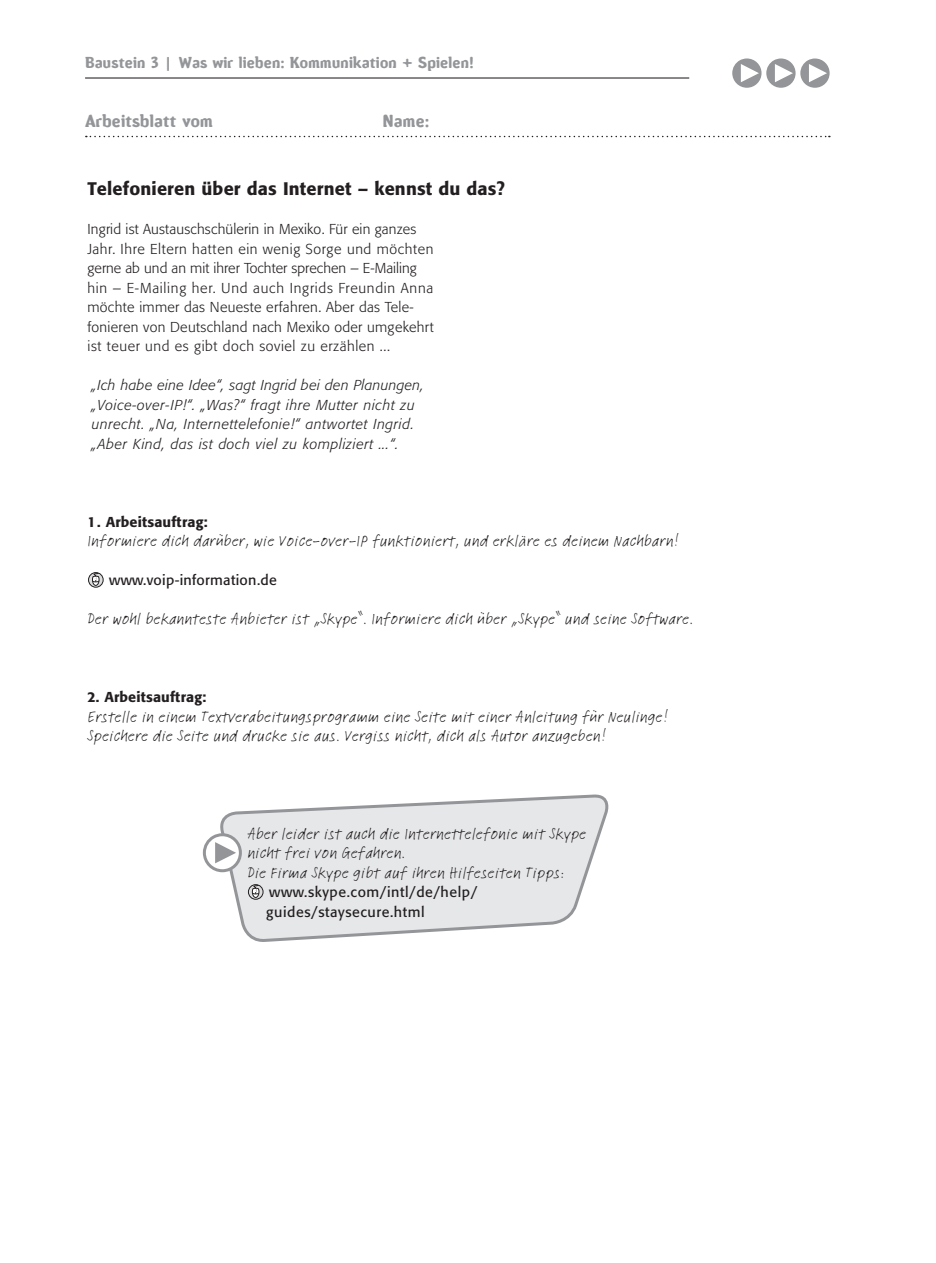
<style>
.page{position:relative;width:936px;height:1263px;background:#fff}
.page>*{position:absolute;margin:0;border:0;box-sizing:border-box;transform-origin:0 0}
._01_Rubrik{font:500 18px "Formata BQ";letter-spacing:.01em;color:#231f20}
._04_Überschrift{font:16.5px/19.5px "Linotype Feltpen";letter-spacing:.015em;color:#231f20}
._04_Tipp_Info-Kasten_Schreibschrift{font:16.5px/19.5px "Linotype Feltpen";letter-spacing:.015em;color:#231f20}
.t1{font:16.5px "Amoebia Drop";letter-spacing:.02em;color:#939598}
.t2{font:15px "Amoebia Drop";letter-spacing:.02em;color:#939598}
._04_Fließtext{font:300 14.25px "Formata BQ";letter-spacing:.02em;color:#231f20}
._04_Überschrift-2{font:italic 300 14.25px "Formata BQ";letter-spacing:.04em;color:#231f20}
._04_Fließtext-2{font:300 14.25px "Formata BQ";letter-spacing:.04em;color:#231f20}
._04_Fließtext-3{font:14.25px "Formata BQ";letter-spacing:.04em;color:#231f20}
._04_Fließtext-4{font:300 14.25px "Formata BQ";color:#231f20}
._04_Überschrift-3{font:italic 300 14.25px "Formata BQ";letter-spacing:.02em;color:#231f20}
._04_Fließtext-5{font:300 14.25px "Formata BQ";letter-spacing:.05em;color:#231f20}
._04_Überschrift-4{font:500 14.25px "Formata BQ";letter-spacing:.01em;color:#231f20}
._04_Überschrift-5{font:14.25px "Formata BQ";letter-spacing:.02em;color:#231f20}
</style>
<div class="page">
<hr style="left:85px;top:77px;width:604px;height:2px;background:#231f20">
<svg style="left:86px;top:136px;width:743px;height:1px"></svg>
<svg style="left:88px;top:572px;width:15px;height:15px"></svg>
<svg style="left:92px;top:572px;width:8px;height:14px"></svg>
<div style="left:88px;top:572px;width:16px;height:16px;border:1px solid #231f20;border-radius:50%"></div>
<svg style="left:732px;top:58px;width:98px;height:30px"></svg>
<svg style="left:220px;top:794px;width:389px;height:147px"></svg>
<svg style="left:248px;top:885px;width:15px;height:14px"></svg>
<svg style="left:252px;top:886px;width:8px;height:12px"></svg>
<div style="left:248px;top:884px;width:15px;height:16px;border:1px solid #231f20;border-radius:50%"></div>
<svg style="left:202px;top:832px;width:41px;height:42px"></svg>
<p class="t2" style="left:85px;top:55px;width:390px">Baustein 3 | Was wir lieben: Kommunikation + Spielen!</p>
<p class="t1" style="left:85px;top:112px;width:129px">Arbeitsblatt vom</p>
<p class="t1" style="left:383px;top:112px;width:48px">Name:</p>
<p class="_01_Rubrik" style="left:87px;top:178px;width:419px">Telefonieren über das Internet – kennst du das?</p>
<p class="_04_Fließtext" style="left:87px;top:221px;width:330px">Ingrid ist Austauschschülerin in Mexiko. Für ein ganzes</p>
<p class="_04_Fließtext-2" style="left:87px;top:240px;width:347px">Jahr. Ihre Eltern hatten ein wenig Sorge und möchten</p>
<p class="_04_Fließtext-4" style="left:87px;top:260px;width:330px">gerne ab und an mit ihrer Tochter sprechen – E-Mailing</p>
<p class="_04_Fließtext-5" style="left:87px;top:279px;width:347px">hin – E-Mailing her. Und auch Ingrids Freundin Anna</p>
<p class="_04_Fließtext" style="left:87px;top:299px;width:328px">möchte immer das Neueste erfahren. Aber das Tele-</p>
<p class="_04_Fließtext" style="left:87px;top:318px;width:347px">fonieren von Deutschland nach Mexiko oder umgekehrt</p>
<p class="_04_Fließtext-2" style="left:87px;top:338px;width:304px">ist teuer und es gibt doch soviel zu erzählen ...</p>
<p class="_04_Überschrift-3" style="left:92px;top:377px;width:333px">„Ich habe eine Idee“, sagt Ingrid bei den Planungen,</p>
<p class="_04_Überschrift-2" style="left:92px;top:396px;width:324px">„Voice-over-IP!“. „Was?“ fragt ihre Mutter nicht zu</p>
<p class="_04_Überschrift-2" style="left:92px;top:416px;width:323px">unrecht. „Na, Internettelefonie!“ antwortet Ingrid.</p>
<p class="_04_Überschrift-2" style="left:92px;top:435px;width:308px">„Aber Kind, das ist doch viel zu kompliziert ...“.</p>
<p class="_04_Überschrift-4" style="left:87px;top:513px;width:122px">1. Arbeitsauftrag:</p>
<p class="_04_Überschrift" style="left:87px;top:531px;width:592px">Informiere dich darüber, wie Voice-over-IP funktioniert, und erkläre es deinem Nachbarn!</p>
<p class="_04_Überschrift-5" style="left:109px;top:571px;width:169px">www.voip-information.de</p>
<p class="_04_Tipp_Info-Kasten_Schreibschrift" style="left:87px;top:609px;width:607px">Der wohl bekannteste Anbieter ist „Skype“. Informiere dich über „Skype“ und seine Software.</p>
<p class="_04_Überschrift-4" style="left:87px;top:688px;width:120px">2. Arbeitsauftrag:</p>
<p class="_04_Überschrift" style="left:87px;top:706px;width:582px">Erstelle in einem Textverabeitungsprogramm eine Seite mit einer Anleitung für Neulinge!<br>Speichere die Seite und drucke sie aus. Vergiss nicht, dich als Autor anzugeben!</p>
<p class="_04_Tipp_Info-Kasten_Schreibschrift" style="left:247px;top:823px;width:340px">Aber leider ist auch die Internettelefonie mit Skype nicht frei von Gefahren.</p>
<p class="_04_Tipp_Info-Kasten_Schreibschrift" style="left:247px;top:862px;width:318px">Die Firma Skype gibt auf ihren Hilfeseiten Tipps:</p>
<p class="_04_Fließtext-3" style="left:269px;top:883px;width:210px">www.skype.com/intl/de/help/</p>
<p class="_04_Fließtext-3" style="left:266px;top:903px;width:160px">guides/staysecure.html</p>
</div>
